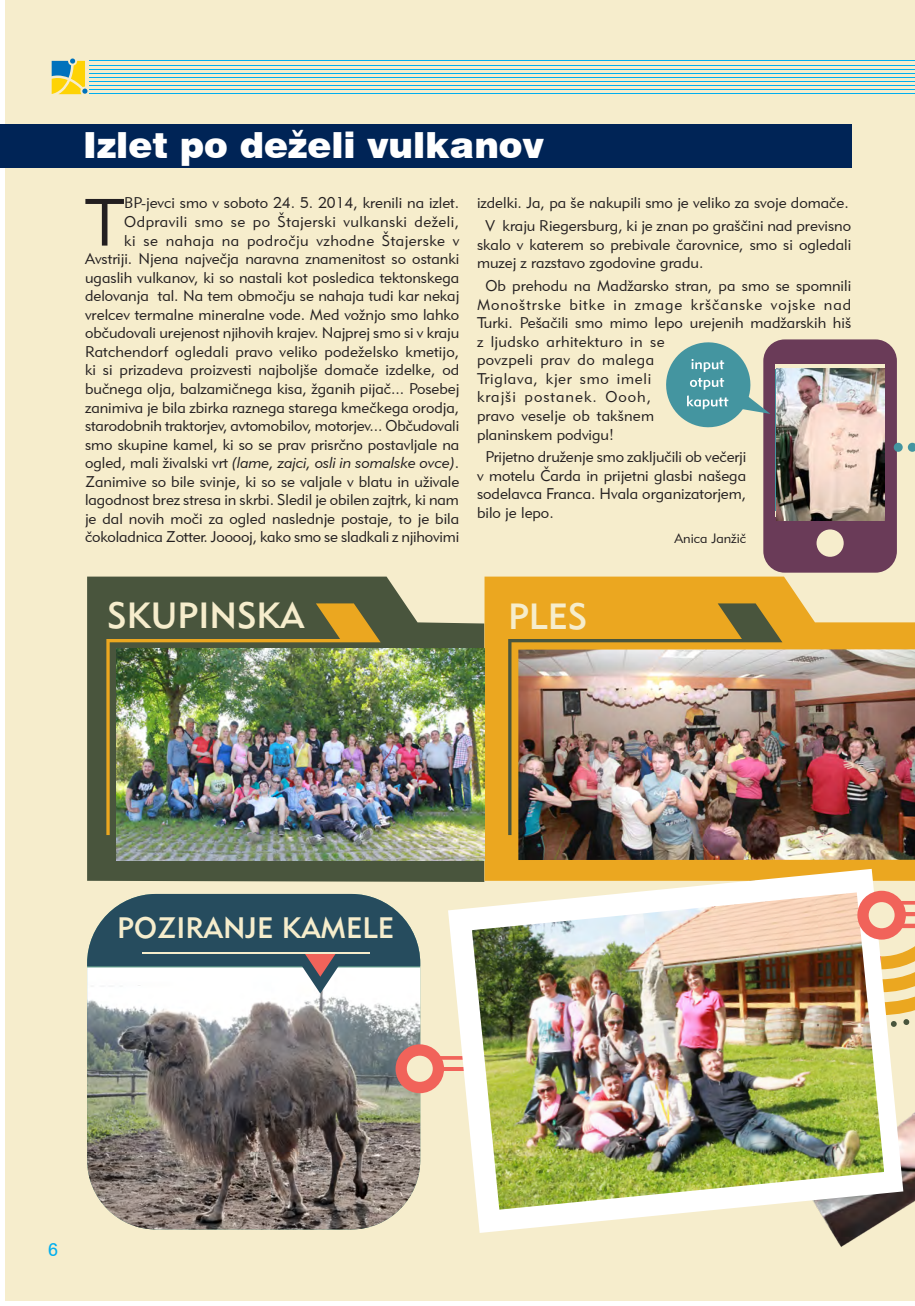
<style>
.page{position:relative;width:915px;height:1306px;background:#fff}
.page>*{position:absolute;margin:0;border:0;box-sizing:border-box;transform-origin:0 0}
.TEKST{font:65.85px "Geometric 415 BT Lite A";color:#231f20}
.naslov{font:900 36px "Swiss 721 BT";color:#fff}
.t1{font:36px "Geometric 415 BT Medium A";color:#f6edcc}
.t2{font:29.25px "Geometric 415 BT Medium A";color:#f6edcc}
.TEKST-2{font:18px "Zurich BT";color:#00aeef}
.TEKST-3{font:15.45px/18.6px "Geometric 415 BT Lite A";color:#231f20;text-align:justify}
.podpis{font:13.5px "Geometric 415 BT Lite A";color:#231f20}
.s1{font-family:"Geometric 415 BT Lite Italic A"}
</style>
<div class="page">
<svg style="left:914px;top:63px;width:1px;height:34px"></svg>
<img style="left:914px;top:867px;width:1px;height:433px">
<div style="left:6px;top:0;width:908px;height:1300px;background:#f6edcc"></div>
<hr style="left:89px;top:93px;width:825px;height:1px;background:#00aeef">
<hr style="left:89px;top:89px;width:825px;height:1px;background:#00aeef">
<hr style="left:89px;top:85px;width:825px;height:1px;background:#00aeef">
<hr style="left:89px;top:81px;width:825px;height:1px;background:#00aeef">
<hr style="left:89px;top:77px;width:825px;height:1px;background:#00aeef">
<hr style="left:89px;top:73px;width:825px;height:1px;background:#00aeef">
<hr style="left:89px;top:69px;width:825px;height:1px;background:#00aeef">
<hr style="left:89px;top:65px;width:825px;height:1px;background:#00aeef">
<hr style="left:89px;top:60px;width:825px;height:1px;background:#00aeef">
<svg style="left:51px;top:58px;width:36px;height:37px"></svg>
<img style="left:87px;top:993px;width:333px;height:236px">
<svg style="left:87px;top:894px;width:333px;height:99px;background:#6c848d"></svg>
<hr style="left:143px;top:951px;width:227px;height:2px;background:#f6edcc">
<div style="left:395px;top:1044px;width:49px;height:49px;background:#f1635a;border-radius:50%"></div>
<div style="left:406px;top:1055px;width:26px;height:26px;background:#f6edcc;border-radius:50%"></div>
<svg style="left:87px;top:576px;width:397px;height:306px;background:#646d53"></svg>
<svg style="left:484px;top:576px;width:264px;height:283px;background:#e7a825"></svg>
<svg style="left:106px;top:603px;width:274px;height:232px;background:#6a6537"></svg>
<svg style="left:508px;top:603px;width:240px;height:232px;background:#d19924"></svg>
<div style="left:763px;top:339px;width:133px;height:233px;background:#6a3b58;border-radius:21px"></div>
<div style="left:816px;top:529px;width:27px;height:28px;background:#f6edcc;border-radius:50%"></div>
<svg style="left:775px;top:364px;width:109px;height:5px"></svg>
<svg style="left:907px;top:443px;width:7px;height:9px"></svg>
<div style="left:893px;top:443px;width:9px;height:9px;background:#4495a0;border-radius:50%"></div>
<img style="left:116px;top:648px;width:368px;height:212px">
<img style="left:775px;top:369px;width:109px;height:152px">
<img style="left:518px;top:649px;width:230px;height:210px">
<svg style="left:435px;top:859px;width:479px;height:382px"></svg>
<svg style="left:448px;top:868px;width:455px;height:364px"></svg>
<img style="left:471px;top:892px;width:412px;height:317px">
<img style="left:748px;top:576px;width:167px;height:451px">
<div style="left:857px;top:890px;width:48px;height:49px;background:#f1635a;border-radius:50%"></div>
<div style="left:868px;top:902px;width:26px;height:26px;background:#f6edcc;border-radius:50%"></div>
<div style="left:0;top:124px;width:850px;height:44px;background:#002456"></div>
<svg style="left:666px;top:342px;width:104px;height:89px"></svg>
<p class="naslov" style="left:83px;top:123px;width:461px">Izlet po deželi vulkanov</p>
<p class="TEKST" style="left:85px;top:182px;width:41px">T</p>
<p class="TEKST-3" style="left:85px;top:193px;width:375px;text-align:right">BP-jevci smo v soboto 24. 5. 2014, krenili na izlet.<br>Odpravili smo se po Štajerski vulkanski deželi,<br>ki se nahaja na področju vzhodne Štajerske v Avstriji. Njena največja naravna znamenitost so ostanki ugaslih vulkanov, ki so nastali kot posledica tektonskega delovanja tal. Na tem območju se nahaja tudi kar nekaj vrelcev termalne mineralne vode. Med vožnjo smo lahko občudovali urejenost njihovih krajev. Najprej smo si v kraju Ratchendorf ogledali pravo veliko podeželsko kmetijo, ki si prizadeva proizvesti najboljše domače izdelke, od bučnega olja, balzamičnega kisa, žganih pijač... Posebej zanimiva je bila zbirka raznega starega kmečkega orodja, starodobnih traktorjev, avtomobilov, motorjev... Občudovali smo skupine kamel, ki so se prav prisrčno postavljale na ogled, mali živalski vrt <span class="s1">(lame, zajci, osli in somalske ovce)</span>.<br>Zanimive so bile svinje, ki so se valjale v blatu in uživale lagodnost brez stresa in skrbi. Sledil je obilen zajtrk, ki nam je dal novih moči za ogled naslednje postaje, to je bila čokoladnica Zotter. Jooooj, kako smo se sladkali z njihovimi</p>
<p class="TEKST-3" style="left:477px;top:193px;width:373px">izdelki. Ja, pa še nakupili smo je veliko za svoje domače.</p>
<p class="TEKST-3" style="left:477px;top:216px;width:375px;text-indent:8px">V kraju Riegersburg, ki je znan po graščini nad previsno skalo v katerem so prebivale čarovnice, smo si ogledali muzej z razstavo zgodovine gradu.</p>
<p class="TEKST-3" style="left:477px;top:276px;width:375px;text-align:left;text-indent:8px">Ob prehodu na Madžarsko stran, pa smo se spomnili<br>Monoštrske bitke in zmage krščanske vojske nad<br>Turki. Pešačili smo mimo lepo urejenih madžarskih hiš z ljudsko arhitekturo in se<br>povzpeli prav do malega<br>Triglava, kjer smo imeli<br>krajši postanek. Oooh,<br>pravo veselje ob takšnem<br>planinskem podvigu!</p>
<p class="TEKST-3" style="left:477px;top:447px;width:271px;text-indent:8px">Prijetno druženje smo zaključili ob večerji v motelu Čarda in prijetni glasbi našega sodelavca Franca. Hvala organizatorjem, bilo je lepo.</p>
<p class="podpis" style="left:674px;top:530px;width:73px">Anica Janžič</p>
<p class="t1" style="left:107px;top:593px;width:198px">SKUPINSKA</p>
<p class="t2" style="left:117px;top:910px;width:278px">POZIRANJE KAMELE</p>
<p class="t1" style="left:508px;top:594px;width:81px">PLES</p>
<p class="TEKST-2" style="left:48px;top:1238px;width:11px">6</p>
</div>
